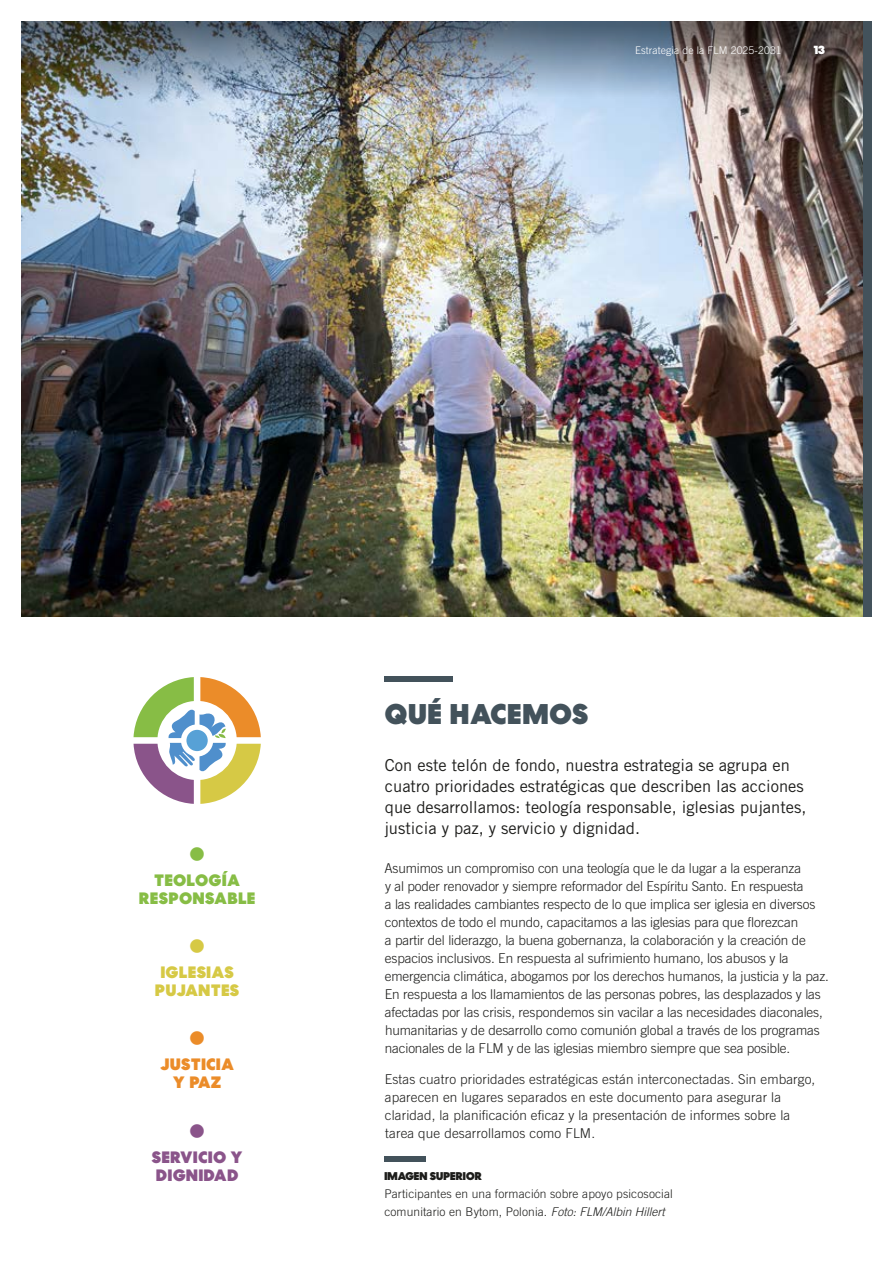
<style>
.page{position:relative;width:893px;height:1263px;background:#fff}
.page>*{position:absolute;margin:0;border:0;box-sizing:border-box;transform-origin:0 0}
.t1{font:900 40.5px "Centra No 2";color:#87bd45}
.t2{font:900 40.5px "Centra No 2";color:#d6c945}
.t3{font:900 40.5px "Centra No 2";color:#eb8c29}
.t4{font:900 40.5px "Centra No 2";color:#8a548a}
.t5{font:900 28.5px "Centra No 2";letter-spacing:.05em;color:#43525b}
.t6{font:16.5px/21px "Trade Gothic LT Std";color:#1d1d1b}
.t7{font:900 16.5px/18px "Centra No 2";letter-spacing:.05em;color:#87bd45;text-align:center}
.t8{font:900 16.5px/18px "Centra No 2";letter-spacing:.05em;color:#8a548a}
.t9{font:900 16.5px/18px "Centra No 2";letter-spacing:.05em;color:#d6c945;text-align:center}
.t10{font:900 16.5px/18px "Centra No 2";letter-spacing:.05em;color:#eb8c29;text-align:center}
.t11{font:300 13.5px/18px "Trade Gothic LT Std";letter-spacing:-.01em;color:#1d1d1b}
.t12{font:300 13.5px/18px "Trade Gothic LT Std";letter-spacing:.01em;color:#1d1d1b}
.t13{font:300 12px/18px "Trade Gothic LT Std";letter-spacing:.01em;color:#1d1d1b}
.t14{font:900 12px "Centra No 2";color:#fff}
.t15{font:900 11.25px "Centra No 2";letter-spacing:.01em;color:#1d1d1b}
.t16{font:300 10.5px "Trade Gothic LT Std";letter-spacing:.01em;color:#fff}
.s1{font-style:italic}
</style>
<div class="page">
<div style="left:384px;top:676px;width:69px;height:5px;background:#43525b"></div>
<img style="left:21px;top:97px;width:842px;height:519px">
<div style="left:384px;top:1157px;width:42px;height:5px;background:#43525b"></div>
<svg style="left:134px;top:677px;width:127px;height:127px"></svg>
<div style="left:181px;top:724px;width:32px;height:32px;background:#fff;border-radius:50%"></div>
<div style="left:186px;top:730px;width:22px;height:21px;background:#57a1d6;border-radius:50%"></div>
<img style="left:21px;top:21px;width:842px;height:76px">
<div style="left:863px;top:21px;width:9px;height:596px;background:#43525b"></div>
<p class="t16" style="left:635px;top:44px;width:148px">Estrategia de la FLM 2025-2031</p>
<p class="t14" style="left:814px;top:42px;width:13px">13</p>
<h1 class="t1" style="left:190px;top:828px;width:16px">•</h1>
<p class="t7" style="left:139px;top:871px;width:118px">TEOLOGÍA<br>RESPONSABLE</p>
<h1 class="t2" style="left:190px;top:921px;width:16px">•</h1>
<p class="t9" style="left:155px;top:963px;width:85px">IGLESIAS<br>PUJANTES</p>
<h1 class="t3" style="left:190px;top:1013px;width:16px">•</h1>
<p class="t10" style="left:160px;top:1056px;width:75px">JUSTICIA<br>Y PAZ</p>
<h1 class="t4" style="left:190px;top:1105px;width:16px">•</h1>
<p class="t8" style="left:152px;top:1148px;width:92px">SERVICIO Y<br>DIGNIDAD</p>
<h2 class="t5" style="left:385px;top:696px;width:204px">QUÉ HACEMOS</h2>
<p class="t6" style="left:384px;top:754px;width:424px">Con este telón de fondo, nuestra estrategia se agrupa en cuatro prioridades estratégicas que describen las acciones que desarrollamos: teología responsable, iglesias pujantes, justicia y paz, y servicio y dignidad.</p>
<p class="t11" style="left:384px;top:859px;width:446px">Asumimos un compromiso con una teología que le da lugar a la esperanza<br>y al poder renovador y siempre reformador del Espíritu Santo. En respuesta<br>a las realidades cambiantes respecto de lo que implica ser iglesia en diversos contextos de todo el mundo, capacitamos a las iglesias para que florezcan<br>a partir del liderazgo, la buena gobernanza, la colaboración y la creación de espacios inclusivos. En respuesta al sufrimiento humano, los abusos y la emergencia climática, abogamos por los derechos humanos, la justicia y la paz.<br>En respuesta a los llamamientos de las personas pobres, las desplazados y las afectadas por las crisis, respondemos sin vacilar a las necesidades diaconales, humanitarias y de desarrollo como comunión global a través de los programas nacionales de la FLM y de las iglesias miembro siempre que sea posible.</p>
<p class="t12" style="left:385px;top:1070px;width:432px">Estas cuatro prioridades estratégicas están interconectadas. Sin embargo, aparecen en lugares separados en este documento para asegurar la claridad, la planificación eficaz y la presentación de informes sobre la tarea que desarrollamos como FLM.</p>
<p class="t15" style="left:384px;top:1169px;width:99px">IMAGEN SUPERIOR</p>
<p class="t13" style="left:384px;top:1184px;width:290px">Participantes en una formación sobre apoyo psicosocial comunitario en Bytom, Polonia. <span class="s1">Foto: FLM/Albin Hillert</span></p>
</div>
